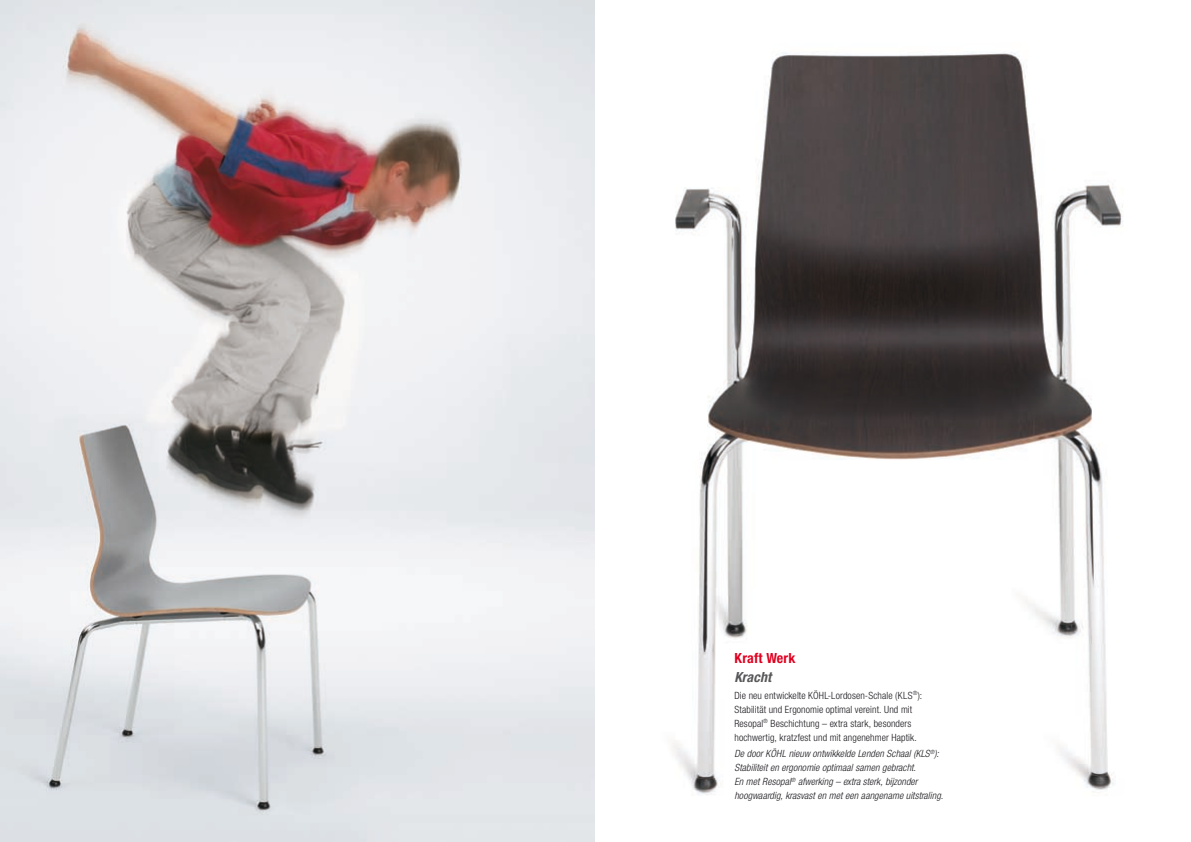
<style>
.page{position:relative;width:1191px;height:842px;background:#fff}
.page>*{position:absolute;margin:0;border:0;box-sizing:border-box;transform-origin:0 0}
.t1{font:700 condensed 14px "Helvetica Neue LT";letter-spacing:.01em;color:#e20020}
.t2{font:italic 700 condensed 14px "Helvetica Neue LT";letter-spacing:.005em;color:#58585a}
.t3{font:italic 300 condensed 10px/14px "Helvetica Neue LT";letter-spacing:.01em;color:#1a171c}
.t4{font:300 condensed 10px/14px "Helvetica Neue LT";letter-spacing:.01em;color:#1a171c}
</style>
<div class="page">
<img style="left:0;top:0;width:1123px;height:842px">
<h1 class="t1" style="left:734px;top:649px;width:62px">Kraft Werk</h1>
<h1 class="t2" style="left:734px;top:668px;width:38px">Kracht</h1>
<p class="t4" style="left:734px;top:688px;width:189px">Die neu entwickelte KÖHL-Lordosen-Schale (KLS<sup>®</sup>):<br>Stabilität und Ergonomie optimal vereint. Und mit Resopal<sup>®</sup> Beschichtung – extra stark, besonders hochwertig, kratzfest und mit angenehmer Haptik.</p>
<p class="t3" style="left:734px;top:747px;width:210px">De door KÖHL nieuw ontwikkelde Lenden Schaal (KLS<sup>®</sup>):<br>Stabiliteit en ergonomie optimaal samen gebracht.<br>En met Resopal<sup>®</sup> afwerking – extra sterk, bijzonder hoogwaardig, krasvast en met een aangename uitstraling.</p>
</div>
